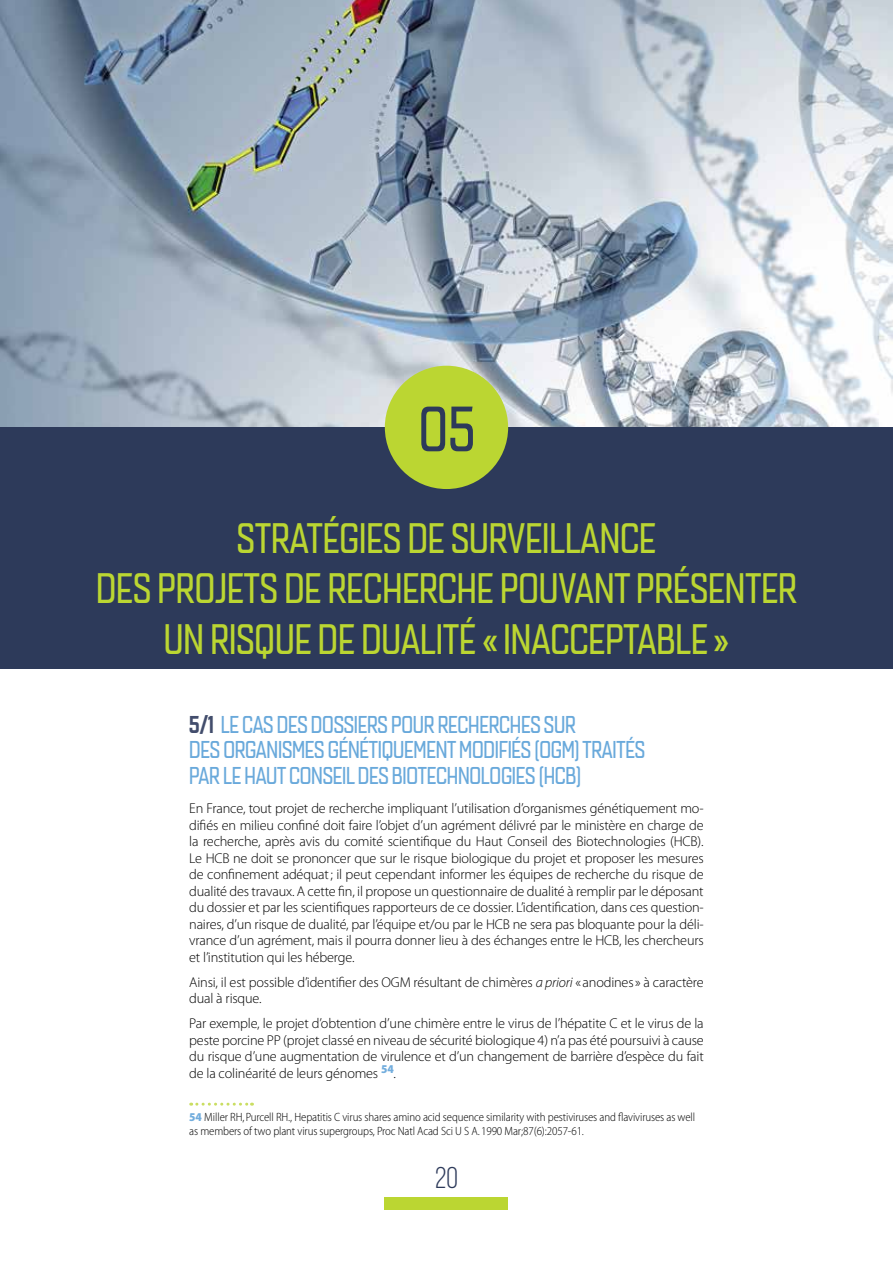
<style>
.page{position:relative;width:893px;height:1263px;background:#fff}
.page>*{position:absolute;margin:0;border:0;box-sizing:border-box;transform-origin:0 0}
.t1{font:63px "Quarca Con Reg";color:#2d3a5a}
.t2{font:42px/50.4px "Quarca Con Reg";color:#bbd632;text-align:center}
.t3{font:30px "Bebas Neue";color:#2d3a5a}
.t4{font:24px/25.5px "Quarca Con Reg";letter-spacing:-.01em;color:#69a9db}
.t5{font:300 14.25px/16.5px "Myriad Pro";letter-spacing:-.01em;color:#000;text-align:justify}
.t6{font:300 semi-condensed 12px/14.2px "Myriad Pro";letter-spacing:-.01em;color:#000}
.s1{font-family:"Quarca Con Med";color:#424d6c}
.s2{font-style:italic}
.s3{font-weight:900;color:#72addd}
</style>
<div class="page">
<div style="left:385px;top:1197px;width:123px;height:13px;background:#bbd632"></div>
<svg style="left:191px;top:1103px;width:61px;height:3px"></svg>
<img style="left:0;top:0;width:893px;height:427px">
<div style="left:0;top:427px;width:893px;height:242px;background:#2d3a5a"></div>
<div style="left:385px;top:366px;width:123px;height:123px;background:#bbd632;border-radius:50%"></div>
<h1 class="t1" style="left:418px;top:391px;width:59px">05</h1>
<h2 class="t2" style="left:96px;top:513px;width:702px">STRATÉGIES DE SURVEILLANCE<br>DES PROJETS DE RECHERCHE POUVANT PRÉSENTER<br>UN RISQUE DE DUALITÉ «INACCEPTABLE»</h2>
<h3 class="t4" style="left:189px;top:712px;width:457px"><span class="s1">5/1</span> LE CAS DES DOSSIERS POUR RECHERCHES SUR<br>DES ORGANISMES GÉNÉTIQUEMENT MODIFIÉS (OGM) TRAITÉS<br>PAR LE HAUT CONSEIL DES BIOTECHNOLOGIES (HCB)</h3>
<p class="t5" style="left:189px;top:800px;width:516px">En France, tout projet de recherche impliquant l’utilisation d’organismes génétiquement mo&shy;difiés en milieu confiné doit faire l’objet d’un agrément délivré par le ministère en charge de la recherche, après avis du comité scientifique du Haut Conseil des Biotechnologies (HCB).<br>Le HCB ne doit se prononcer que sur le risque biologique du projet et proposer les mesures de confinement adéquat; il peut cependant informer les équipes de recherche du risque de dualité des travaux. A cette fin, il propose un questionnaire de dualité à remplir par le déposant du dossier et par les scientifiques rapporteurs de ce dossier. L’identification, dans ces question&shy;naires, d’un risque de dualité, par l’équipe et/ou par le HCB ne sera pas bloquante pour la déli&shy;vrance d’un agrément, mais il pourra donner lieu à des échanges entre le HCB, les chercheurs et l’institution qui les héberge.</p>
<p class="t5" style="left:189px;top:974px;width:516px">Ainsi, il est possible d’identifier des OGM résultant de chimères <span class="s2">a priori</span> «anodines» à caractère dual à risque.</p>
<p class="t5" style="left:189px;top:1015px;width:516px">Par exemple, le projet d’obtention d’une chimère entre le virus de l’hépatite C et le virus de la peste porcine PP (projet classé en niveau de sécurité biologique 4) n’a pas été poursuivi à cause du risque d’une augmentation de virulence et d’un changement de barrière d’espèce du fait de la colinéarité de leurs génomes <sup>54</sup>.</p>
<p class="t6" style="left:189px;top:1110px;width:507px"><span class="s3">54</span> Miller RH,Purcell RH., Hepatitis C virus shares amino acid sequence similarity with pestiviruses and flaviviruses as well as members of two plant virus supergroups, Proc Natl Acad Sci U S A.1990 Mar;87(6):2057-61.</p>
<h3 class="t3" style="left:435px;top:1161px;width:24px">20</h3>
</div>
